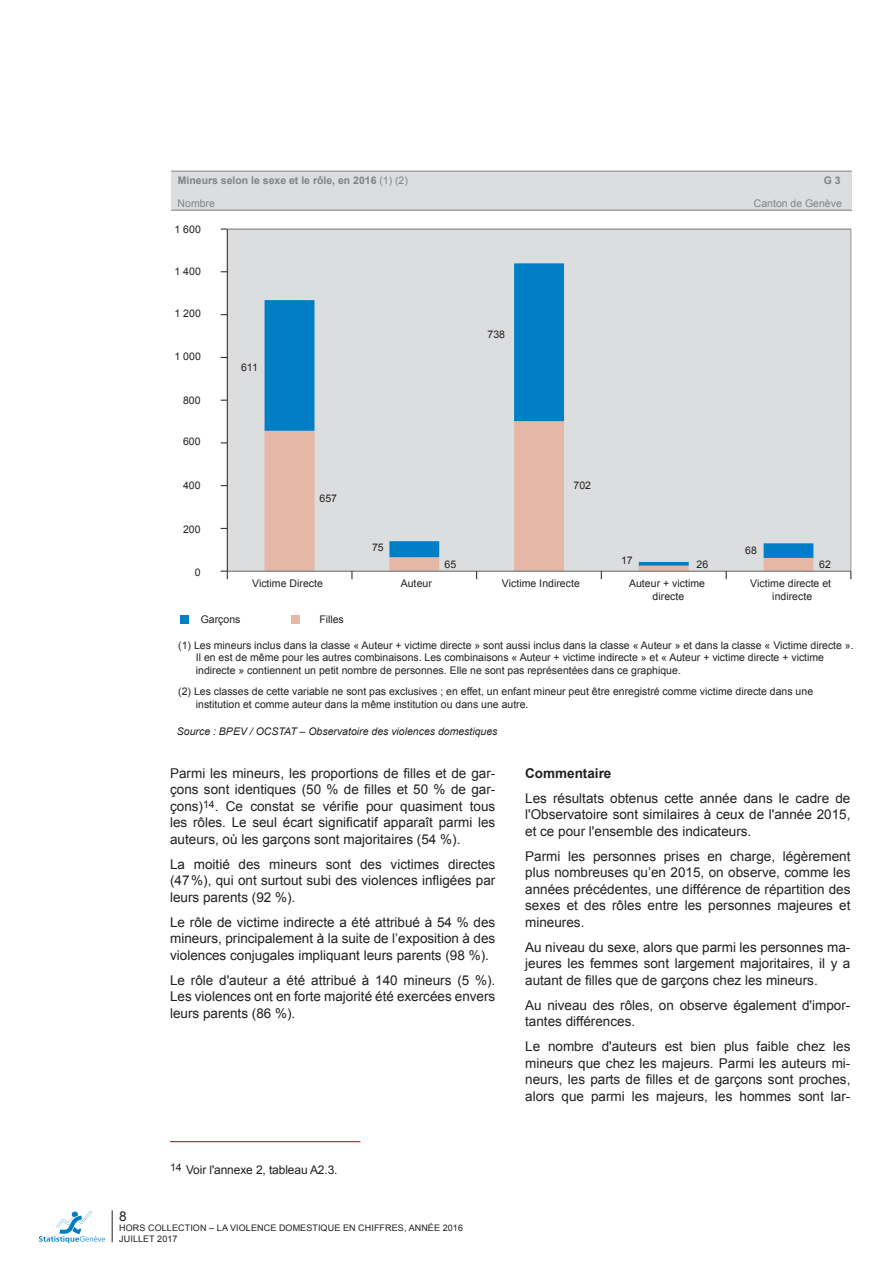
<style>
.page{position:relative;width:893px;height:1263px;background:#fff}
.page>*{position:absolute;margin:0;border:0;box-sizing:border-box;transform-origin:0 0}
.texte_-_texte_couran{font:13.5px/16.5px "Arial";color:#231f20;text-align:justify}
.texte_-_texte_couran-2{font:700 13.5px "Arial";color:#231f20}
.texte_-_texte_couran-3{font:12px "Arial";letter-spacing:-.01em;color:#231f20}
.t1{font:10.5px/12.6px "Arial";color:#231f20}
.t2{font:italic 10.5px "Arial";color:#231f20}
.t3{font:700 10.5px "Arial";color:#808285}
.t4{font:10.5px "Arial";color:#808285}
.t5{font:9px/10.5px "Arial";letter-spacing:.01em;color:#231f20}
.s1{font-weight:400}
</style>
<div class="page">
<svg style="left:39px;top:1211px;width:66px;height:32px"></svg>
<hr style="left:112px;top:1210px;width:1px;height:32px;background:#231f20">
<div style="left:171px;top:171px;width:681px;height:39px;background:#dcdddf"></div>
<hr style="left:171px;top:171px;width:681px;height:1px;background:#808285">
<hr style="left:171px;top:210px;width:681px;height:1px;background:#808285">
<div style="left:180px;top:615px;width:9px;height:8px;background:#007ec5"></div>
<div style="left:291px;top:615px;width:9px;height:8px;background:#e4b7a7"></div>
<div style="left:227px;top:229px;width:624px;height:342px;background:#dcdddf"></div>
<svg style="left:265px;top:566px;width:548px;height:5px"></svg>
<svg style="left:265px;top:263px;width:548px;height:303px"></svg>
<hr style="left:227px;top:229px;width:1px;height:342px;background:#231f20">
<hr style="left:227px;top:571px;width:624px;height:1px;background:#7b7e7f">
<svg style="left:221px;top:571px;width:7px;height:8px"></svg>
<hr style="left:228px;top:229px;width:623px;height:1px;background:#7b7e7f">
<hr style="left:851px;top:229px;width:1px;height:342px;background:#939598">
<hr style="left:170px;top:1141px;width:190px;height:1px;background:#9d0715">
<p class="t3" style="left:178px;top:174px;width:232px">Mineurs selon le sexe et le rôle, en 2016 <span class="s1">(1) (2)</span></p>
<p class="t3" style="left:824px;top:174px;width:18px">G 3</p>
<p class="t4" style="left:178px;top:196px;width:39px">Nombre</p>
<p class="t4" style="left:754px;top:196px;width:89px">Canton de Genève</p>
<p class="t1" style="left:174px;top:223px;width:28px">1 600</p>
<p class="t1" style="left:174px;top:265px;width:28px">1 400</p>
<p class="t1" style="left:174px;top:308px;width:28px">1 200</p>
<p class="t1" style="left:174px;top:350px;width:28px">1 000</p>
<p class="t1" style="left:183px;top:394px;width:19px">800</p>
<p class="t1" style="left:183px;top:435px;width:19px">600</p>
<p class="t1" style="left:183px;top:479px;width:19px">400</p>
<p class="t1" style="left:183px;top:523px;width:19px">200</p>
<p class="t1" style="left:195px;top:566px;width:7px">0</p>
<p class="t1" style="left:241px;top:361px;width:18px">611</p>
<p class="t1" style="left:488px;top:328px;width:19px">738</p>
<p class="t1" style="left:320px;top:493px;width:19px">657</p>
<p class="t1" style="left:372px;top:541px;width:13px">75</p>
<p class="t1" style="left:445px;top:559px;width:13px">65</p>
<p class="t1" style="left:574px;top:479px;width:19px">702</p>
<p class="t1" style="left:621px;top:554px;width:13px">17</p>
<p class="t1" style="left:697px;top:559px;width:13px">26</p>
<p class="t1" style="left:745px;top:544px;width:13px">68</p>
<p class="t1" style="left:819px;top:559px;width:13px">62</p>
<p class="t1" style="left:252px;top:577px;width:73px">Victime Directe</p>
<p class="t1" style="left:401px;top:577px;width:33px">Auteur</p>
<p class="t1" style="left:502px;top:577px;width:80px">Victime Indirecte</p>
<p class="t1" style="left:629px;top:577px;width:77px;text-align:center">Auteur + victime directe</p>
<p class="t1" style="left:750px;top:577px;width:82px;text-align:center">Victime directe et indirecte</p>
<p class="t1" style="left:201px;top:613px;width:41px">Garçons</p>
<p class="t1" style="left:319px;top:613px;width:26px">Filles</p>
<p class="t1" style="left:196px;top:639px;width:659px;text-indent:-18px">(1) Les mineurs inclus dans la classe « Auteur + victime directe » sont aussi inclus dans la classe « Auteur » et dans la classe « Victime directe ».<br>Il en est de même pour les autres combinaisons. Les combinaisons « Auteur + victime indirecte » et « Auteur + victime directe + victime indirecte » contiennent un petit nombre de personnes. Elle ne sont pas représentées dans ce graphique.</p>
<p class="t1" style="left:196px;top:685px;width:619px;text-indent:-18px">(2) Les classes de cette variable ne sont pas exclusives ; en effet, un enfant mineur peut être enregistré comme victime directe dans une institution et comme auteur dans la même institution ou dans une autre.</p>
<p class="t2" style="left:177px;top:724px;width:322px">Source : BPEV / OCSTAT – Observatoire des violences domestiques</p>
<p class="texte_-_texte_couran" style="left:170px;top:765px;width:327px">Parmi les mineurs, les proportions de filles et de gar&shy;çons sont identiques (50 % de filles et 50 % de gar&shy;çons)<sup>14</sup>. Ce constat se vérifie pour quasiment tous les rôles. Le seul écart significatif apparaît parmi les auteurs, où les garçons sont majoritaires (54 %).</p>
<p class="texte_-_texte_couran" style="left:170px;top:856px;width:327px">La moitié des mineurs sont des victimes directes (47%), qui ont surtout subi des violences infligées par leurs parents (92 %).</p>
<p class="texte_-_texte_couran" style="left:170px;top:914px;width:327px">Le rôle de victime indirecte a été attribué à 54 % des mineurs, principalement à la suite de l’exposition à des violences conjugales impliquant leurs parents (98 %).</p>
<p class="texte_-_texte_couran" style="left:170px;top:972px;width:327px">Le rôle d'auteur a été attribué à 140 mineurs (5 %).<br>Les violences ont en forte majorité été exercées envers leurs parents (86 %).</p>
<p class="texte_-_texte_couran-3" style="left:170px;top:1162px;width:169px"><sup>14</sup> Voir l'annexe 2, tableau A2.3.</p>
<p class="texte_-_texte_couran" style="left:119px;top:1208px;width:9px">8</p>
<p class="t5" style="left:119px;top:1223px;width:345px">HORS COLLECTION – LA VIOLENCE DOMESTIQUE EN CHIFFRES, ANNÉE 2016<br>JUILLET 2017</p>
<p class="texte_-_texte_couran-2" style="left:525px;top:764px;width:88px">Commentaire</p>
<p class="texte_-_texte_couran" style="left:525px;top:790px;width:327px">Les résultats obtenus cette année dans le cadre de l'Observatoire sont similaires à ceux de l'année 2015, et ce pour l'ensemble des indicateurs.</p>
<p class="texte_-_texte_couran" style="left:525px;top:848px;width:327px">Parmi les personnes prises en charge, légèrement plus nombreuses qu’en 2015, on observe, comme les années précédentes, une différence de répartition des sexes et des rôles entre les personnes majeures et mineures.</p>
<p class="texte_-_texte_couran" style="left:525px;top:939px;width:327px">Au niveau du sexe, alors que parmi les personnes ma&shy;jeures les femmes sont largement majoritaires, il y a autant de filles que de garçons chez les mineurs.</p>
<p class="texte_-_texte_couran" style="left:525px;top:997px;width:327px">Au niveau des rôles, on observe également d'impor&shy;tantes différences.</p>
<p class="texte_-_texte_couran" style="left:525px;top:1038px;width:327px">Le nombre d'auteurs est bien plus faible chez les mineurs que chez les majeurs. Parmi les auteurs mi&shy;neurs, les parts de filles et de garçons sont proches, alors que parmi les majeurs, les hommes sont lar-</p>
</div>
